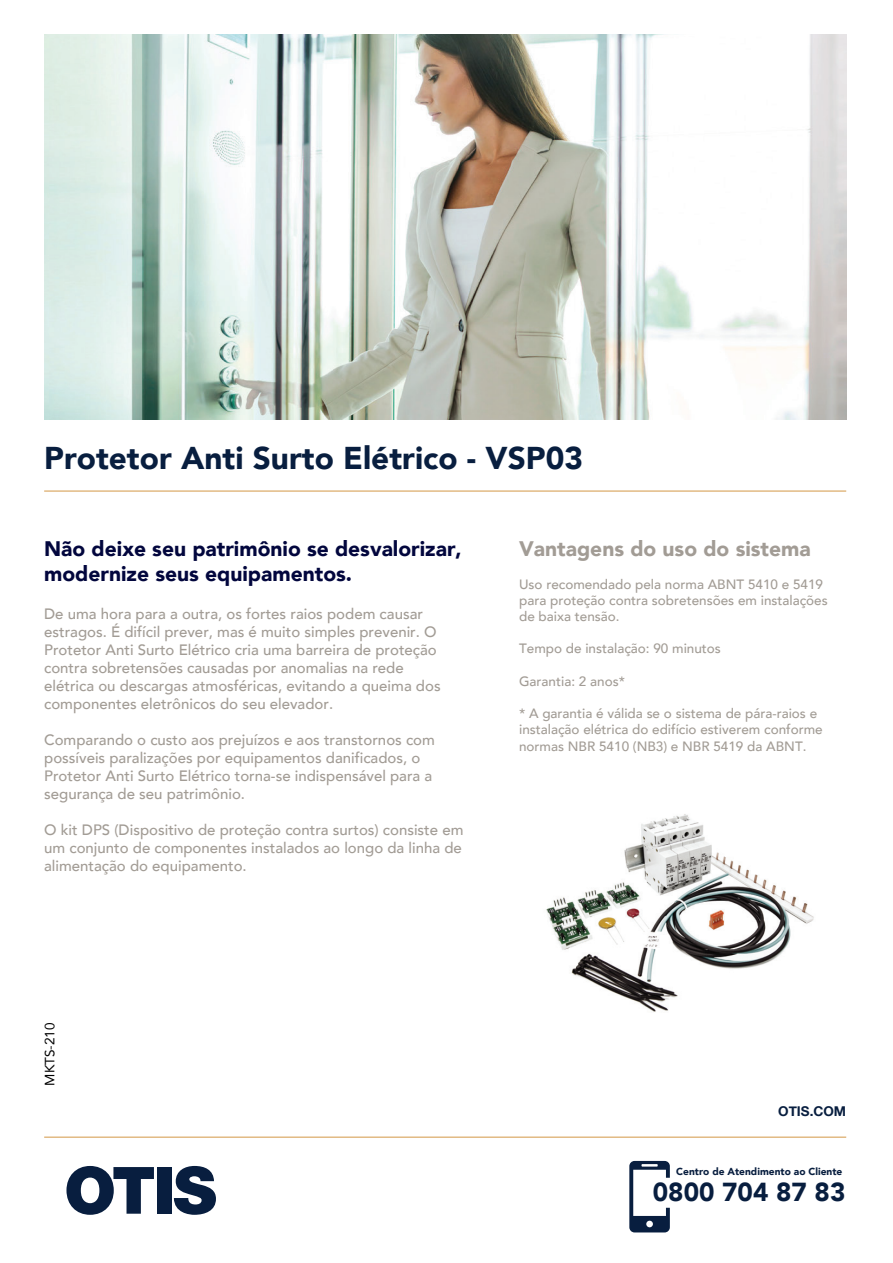
<style>
.page{position:relative;width:893px;height:1263px;background:#fff}
.page>*{position:absolute;margin:0;border:0;box-sizing:border-box;transform-origin:0 0}
.t1{font:900 31.5px "Avenir";color:#081e3f}
.t2{font:900 25.95px "Avenir";color:#081e3f}
.t3{font:900 21px/25.2px "Avenir";color:#02063d}
.t4{font:900 21px "Avenir";color:#a29c95}
.t5{font:500 15px/18px "Avenir";color:#a29c95}
.t6{font:500 13.5px/16.2px "Avenir";color:#a29c95}
.t7{font:13.5px "Avenir";color:#000}
.t8{font:700 13.5px "Helvetica Neue";color:#081e3f}
.t9{font:900 10.2px "Avenir";color:#081e3f}
</style>
<div class="page">
<img style="left:44px;top:34px;width:802px;height:385px">
<hr style="left:44px;top:491px;width:802px;height:1px;background:#d39846">
<img style="left:546px;top:814px;width:268px;height:198px">
<svg style="left:66px;top:1166px;width:88px;height:49px"></svg>
<div style="left:157px;top:1167px;width:14px;height:47px;background:#081e3f"></div>
<svg style="left:174px;top:1166px;width:42px;height:49px"></svg>
<hr style="left:44px;top:1137px;width:802px;height:1px;background:#d39846">
<svg style="left:629px;top:1161px;width:41px;height:71px"></svg>
<h1 class="t1" style="left:44px;top:431px;width:540px">Protetor Anti Surto Elétrico - VSP03</h1>
<h3 class="t3" style="left:44px;top:536px;width:419px">Não deixe seu patrimônio se desvalorizar, modernize seus equipamentos.</h3>
<p class="t5" style="left:44px;top:604px;width:398px">De uma hora para a outra, os fortes raios podem causar estragos. É difícil prever, mas é muito simples prevenir. O Protetor Anti Surto Elétrico cria uma barreira de proteção contra sobretensões causadas por anomalias na rede elétrica ou descargas atmosféricas, evitando a queima dos componentes eletrônicos do seu elevador.</p>
<p class="t5" style="left:44px;top:730px;width:392px">Comparando o custo aos prejuízos e aos transtornos com possíveis paralizações por equipamentos danificados, o Protetor Anti Surto Elétrico torna-se indispensável para a segurança de seu patrimônio.</p>
<p class="t5" style="left:44px;top:820px;width:421px;text-align:justify">O kit DPS (Dispositivo de proteção contra surtos) consiste em um conjunto de componentes instalados ao longo da linha de alimentação do equipamento.</p>
<h3 class="t4" style="left:519px;top:531px;width:293px">Vantagens do uso do sistema</h3>
<p class="t6" style="left:519px;top:575px;width:310px">Uso recomendado pela norma ABNT 5410 e 5419 para proteção contra sobretensões em instalações de baixa tensão.</p>
<p class="t6" style="left:519px;top:640px;width:203px">Tempo de instalação: 90 minutos</p>
<p class="t6" style="left:519px;top:672px;width:107px">Garantia: 2 anos*</p>
<p class="t6" style="left:519px;top:705px;width:305px">* A garantia é válida se o sistema de pára-raios e instalação elétrica do edifício estiverem conforme normas NBR 5410 (NB3) e NBR 5419 da ABNT.</p>
<p class="t7" style="left:39px;top:1086px;width:65px;rotate:-90deg">MKTS-210</p>
<p class="t8" style="left:778px;top:1100px;width:69px">OTIS.COM</p>
<p class="t9" style="left:676px;top:1163px;width:168px">Centro de Atendimento ao Cliente</p>
<h2 class="t2" style="left:653px;top:1170px;width:194px">0800 704 87 83</h2>
</div>
